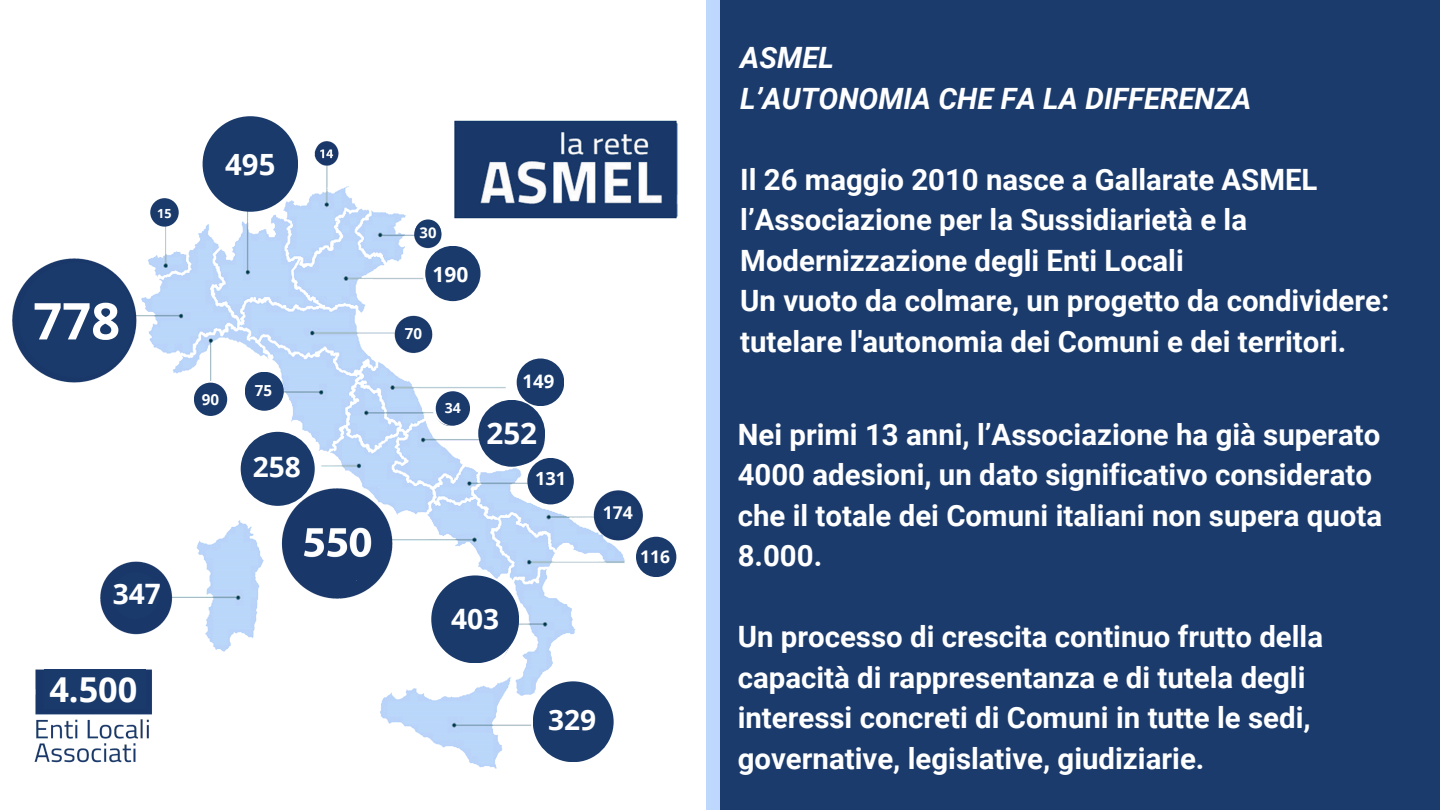
<style>
.page{position:relative;width:1440px;height:810px;background:#fff}
.page>*{position:absolute;margin:0;border:0;box-sizing:border-box;transform-origin:0 0}
.t1{font:700 50.8px "Open Sans";color:#fff}
.t2{font:700 34.3px "Open Sans";color:#fff}
.t3{font:700 34px "Open Sans";color:#fff}
.t4{font:700 29.7px "Open Sans";color:#fff}
.t5{font:700 29.4px/40.5px "Roboto";color:#fff}
.t6{font:italic 700 29.4px/40.5px "Roboto";color:#fff}
.t7{font:700 29.3px "Open Sans";color:#fff}
.t8{font:700 28.1px "Open Sans";color:#fff}
.t9{font:700 25.7px "Open Sans";color:#fff}
.t10{font:700 21px "Open Sans";color:#fff}
.t11{font:700 18.6px "Open Sans";color:#fff}
.t12{font:700 18.2px "Open Sans";color:#fff}
.t13{font:700 17.6px "Open Sans";color:#fff}
.t14{font:700 17.4px "Open Sans";color:#fff}
.t15{font:700 15.2px "Open Sans";color:#fff}
.t16{font:700 14.9px "Open Sans";color:#fff}
.t17{font:700 14.1px "Open Sans";color:#fff}
.t18{font:700 12.6px "Open Sans";color:#fff}
</style>
<div class="page">
<div style="left:720px;top:0;width:720px;height:809px;background:#1b3b6c"></div>
<img style="left:12px;top:116px;width:666px;height:653px">
<div style="left:423px;top:239px;width:72px;height:72px;background:#fff;border-radius:50%"></div>
<div style="left:425px;top:246px;width:56px;height:55px;background:#193a6b;border-radius:50%"></div>
<div style="left:506px;top:356px;width:58px;height:59px;background:#fff;border-radius:50%"></div>
<div style="left:478px;top:400px;width:67px;height:67px;background:#193a6b;border-radius:50%"></div>
<div style="left:517px;top:359px;width:47px;height:47px;background:#193a6b;border-radius:50%"></div>
<div style="left:624px;top:533px;width:62px;height:61px;background:#fff;border-radius:50%"></div>
<div style="left:636px;top:537px;width:40px;height:40px;background:#193a6b;border-radius:50%"></div>
<div style="left:527px;top:453px;width:51px;height:51px;background:#fff;border-radius:50%"></div>
<svg style="left:433px;top:390px;width:36px;height:36px"></svg>
<div style="left:436px;top:391px;width:34px;height:35px;background:#193a6b;border-radius:50%"></div>
<div style="left:189px;top:380px;width:52px;height:52px;background:#fff;border-radius:50%"></div>
<div style="left:194px;top:383px;width:33px;height:33px;background:#193a6b;border-radius:50%"></div>
<svg style="left:241px;top:370px;width:42px;height:42px"></svg>
<div style="left:245px;top:372px;width:39px;height:39px;background:#193a6b;border-radius:50%"></div>
<div style="left:405px;top:574px;width:108px;height:107px;background:#fff;border-radius:50%"></div>
<div style="left:431px;top:575px;width:88px;height:88px;background:#193a6b;border-radius:50%"></div>
<div style="left:203px;top:116px;width:95px;height:96px;background:#193a6b;border-radius:50%"></div>
<div style="left:245px;top:427px;width:76px;height:77px;background:#fff;border-radius:50%"></div>
<div style="left:241px;top:432px;width:74px;height:74px;background:#193a6b;border-radius:50%"></div>
<div style="left:530px;top:679px;width:116px;height:115px;background:#fff;border-radius:50%"></div>
<div style="left:533px;top:681px;width:81px;height:81px;background:#193a6b;border-radius:50%"></div>
<div style="left:598px;top:494px;width:42px;height:43px;background:#193a6b;border-radius:50%"></div>
<div style="left:45px;top:669px;width:101px;height:40px;background:#193a6b"></div>
<div style="left:19px;top:262px;width:116px;height:116px;background:#193a6b;border-radius:50%"></div>
<div style="left:415px;top:219px;width:26px;height:27px;background:#193a6b;border-radius:50%"></div>
<div style="left:527px;top:458px;width:47px;height:46px;background:#193a6b;border-radius:50%"></div>
<div style="left:112px;top:572px;width:47px;height:47px;background:#193a6b;border-radius:50%"></div>
<div style="left:398px;top:317px;width:34px;height:33px;background:#193a6b;border-radius:50%"></div>
<div style="left:150px;top:198px;width:29px;height:29px;background:#193a6b;border-radius:50%"></div>
<p class="t1" style="left:33px;top:285px;width:88px">778</p>
<h4 class="t18" style="left:157px;top:204px;width:16px">15</h4>
<p class="t7" style="left:225px;top:144px;width:52px">495</p>
<p class="t15" style="left:202px;top:388px;width:19px">90</p>
<h6 class="t15" style="left:255px;top:380px;width:19px">75</h6>
<h4 class="t8" style="left:253px;top:447px;width:50px">258</h4>
<h4 class="t8" style="left:113px;top:574px;width:50px">347</h4>
<p class="t3" style="left:57px;top:663px;width:60px">407</p>
<h4 class="t2" style="left:49px;top:666px;width:90px">4.500</h4>
<h4 class="t16" style="left:420px;top:222px;width:18px">30</h4>
<p class="t10" style="left:433px;top:259px;width:37px">190</p>
<h4 class="t15" style="left:405px;top:323px;width:19px">70</h4>
<h2 class="t17" style="left:445px;top:398px;width:18px">34</h2>
<h4 class="t11" style="left:523px;top:368px;width:33px">149</h4>
<p class="t4" style="left:486px;top:412px;width:52px">252</p>
<h4 class="t9" style="left:489px;top:415px;width:46px">198</h4>
<h3 class="t12" style="left:535px;top:466px;width:33px">131</h3>
<p class="t8" style="left:451px;top:599px;width:50px">403</p>
<p class="t13" style="left:603px;top:500px;width:32px">174</p>
<h2 class="t14" style="left:640px;top:544px;width:31px">116</h2>
<h5 class="t8" style="left:548px;top:700px;width:50px">329</h5>
<h4 class="t6" style="left:740px;top:38px;width:513px">ASMEL<br>L’AUTONOMIA CHE FA LA DIFFERENZA</h4>
<h1 class="t5" style="left:740px;top:160px;width:651px">Il 26 maggio 2010 nasce a Gallarate ASMEL l’Associazione per la Sussidiarietà e la Modernizzazione degli Enti Locali<br>Un vuoto da colmare, un progetto da condividere: tutelare l'autonomia dei Comuni e dei territori.</h1>
<p class="t5" style="left:738px;top:414px;width:646px">Nei primi 13 anni, l’Associazione ha già superato 4000 adesioni, un dato significativo considerato che il totale dei Comuni italiani non supera quota 8.000.</p>
<p class="t5" style="left:738px;top:617px;width:587px">Un processo di crescita continuo frutto della capacità di rappresentanza e di tutela degli interessi concreti di Comuni in tutte le sedi, governative, legislative, giudiziarie.</p>
</div>
